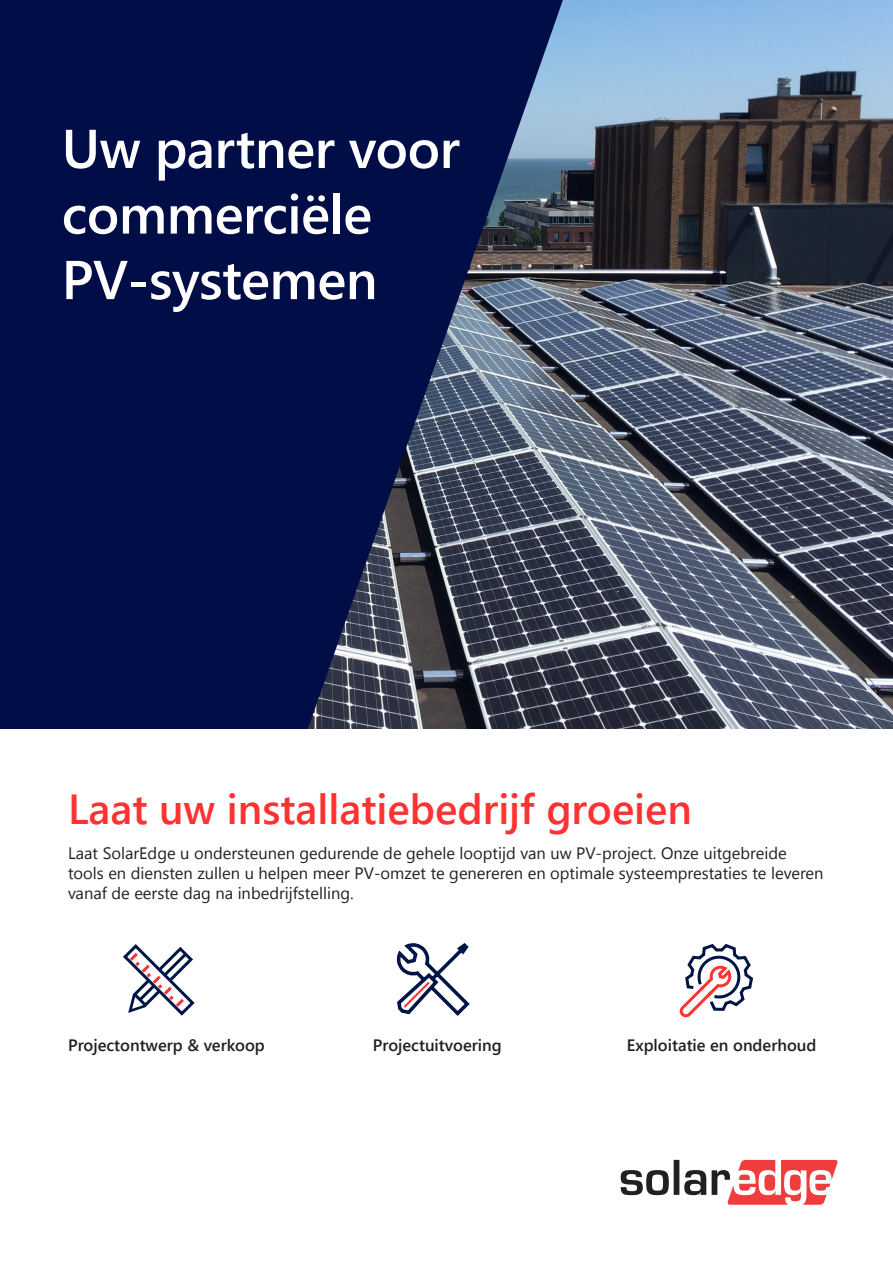
<style>
.page{position:relative;width:893px;height:1263px;background:#fff}
.page>*{position:absolute;margin:0;border:0;box-sizing:border-box;transform-origin:0 0}
.Cover_title_n{font:600 54.6px/65.6px "Segoe UI";letter-spacing:-.01em;color:#fff}
.slesh_title{font:600 42px "Segoe UI";color:#ff3232}
.t1{font:16.5px/19.8px "Segoe UI";color:#231f20}
.t2{font:600 16.5px "Segoe UI";color:#231f20}
</style>
<div class="page">
<img style="left:563px;top:0;width:330px;height:729px">
<svg style="left:0;top:0;width:563px;height:729px;background:#131f4e"></svg>
<svg style="left:621px;top:1160px;width:217px;height:45px"></svg>
<svg style="left:123px;top:944px;width:72px;height:72px"></svg>
<svg style="left:396px;top:943px;width:74px;height:73px"></svg>
<svg style="left:679px;top:944px;width:75px;height:74px"></svg>
<p class="Cover_title_n" style="left:62px;top:115px;width:400px">Uw partner voor commerciële<br>PV-systemen</p>
<p class="slesh_title" style="left:68px;top:775px;width:625px">Laat uw installatiebedrijf groeien</p>
<p class="t1" style="left:68px;top:843px;width:757px">Laat SolarEdge u ondersteunen gedurende de gehele looptijd van uw PV-project. Onze uitgebreide tools en diensten zullen u helpen meer PV-omzet te genereren en optimale systeemprestaties te leveren vanaf de eerste dag na inbedrijfstelling.</p>
<p class="t2" style="left:68px;top:1032px;width:198px">Projectontwerp &amp; verkoop</p>
<p class="t2" style="left:373px;top:1032px;width:130px">Projectuitvoering</p>
<p class="t2" style="left:627px;top:1032px;width:191px">Exploitatie en onderhoud</p>
</div>
